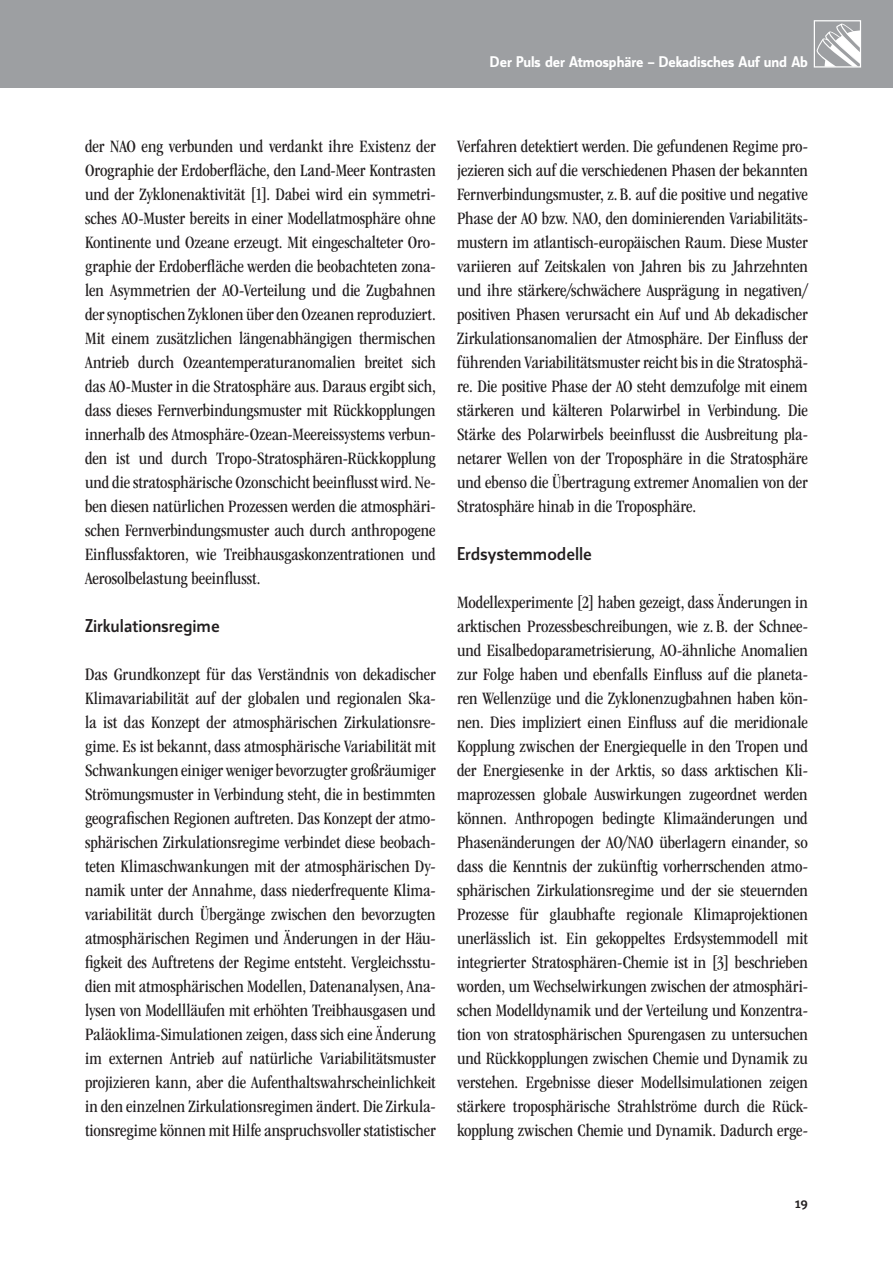
<style>
.page{position:relative;width:893px;height:1263px;background:#fff}
.page>*{position:absolute;margin:0;border:0;box-sizing:border-box;transform-origin:0 0}
.t1{font:condensed 18px/24px "ITC Garamond Std";letter-spacing:-.005em;color:#231f20;text-align:justify}
.t2{font:500 18px "Manual Sans";color:#231f20}
.t3{font:700 15px "Manual Sans";color:#fff}
.Fußnotentext{font:500 15px "Manual Sans";color:#231f20}
</style>
<div class="page">
<div style="left:0;top:0;width:893px;height:87px;background:#9d9fa2"></div>
<svg style="left:816px;top:23px;width:43px;height:43px"></svg>
<div style="left:814px;top:20px;width:47px;height:48px;border:1px solid #fff"></div>
<p class="t3" style="left:490px;top:54px;width:319px">Der Puls der Atmosphäre – Dekadisches Auf und Ab</p>
<p class="t1" style="left:85px;top:134px;width:352px">der NAO eng verbunden und verdankt ihre Existenz der Orographie der Erdoberfläche, den Land-Meer Kontrasten und der Zyklonenaktivität [1]. Dabei wird ein symmetri&shy;sches AO-Muster bereits in einer Modellatmosphäre ohne Kontinente und Ozeane erzeugt. Mit eingeschalteter Oro&shy;graphie der Erdoberfläche werden die beobachteten zona&shy;len Asymmetrien der AO-Verteilung und die Zugbahnen der synoptischen Zyklonen über den Ozeanen reproduziert.<br>Mit einem zusätzlichen längenabhängigen thermischen Antrieb durch Ozeantemperaturanomalien breitet sich das AO-Muster in die Stratosphäre aus. Daraus ergibt sich, dass dieses Fernverbindungsmuster mit Rückkopplungen innerhalb des Atmosphäre-Ozean-Meereissystems verbun&shy;den ist und durch Tropo-Stratosphären-Rückkopplung und die stratosphärische Ozonschicht beeinflusst wird. Ne&shy;ben diesen natürlichen Prozessen werden die atmosphäri&shy;schen Fernverbindungsmuster auch durch anthropogene Einflussfaktoren, wie Treibhausgaskonzentrationen und Aerosolbelastung beeinflusst.</p>
<p class="t2" style="left:85px;top:615px;width:136px">Zirkulationsregime</p>
<p class="t1" style="left:85px;top:662px;width:352px">Das Grundkonzept für das Verständnis von dekadischer Klimavariabilität auf der globalen und regionalen Ska&shy;la ist das Konzept der atmosphärischen Zirkulationsre&shy;gime. Es ist bekannt, dass atmosphärische Variabilität mit Schwankungen einiger weniger bevorzugter großräumiger Strömungsmuster in Verbindung steht, die in bestimmten geografischen Regionen auftreten. Das Konzept der atmo&shy;sphärischen Zirkulationsregime verbindet diese beobach&shy;teten Klimaschwankungen mit der atmosphärischen Dy&shy;namik unter der Annahme, dass niederfrequente Klima&shy;variabilität durch Übergänge zwischen den bevorzugten atmosphärischen Regimen und Änderungen in der Häu&shy;figkeit des Auftretens der Regime entsteht. Vergleichsstu&shy;dien mit atmosphärischen Modellen, Datenanalysen, Ana&shy;lysen von Modellläufen mit erhöhten Treibhausgasen und Paläoklima-Simulationen zeigen, dass sich eine Änderung im externen Antrieb auf natürliche Variabilitätsmuster projizieren kann, aber die Aufenthaltswahrscheinlichkeit in den einzelnen Zirkulationsregimen ändert. Die Zirkula&shy;tionsregime können mit Hilfe anspruchsvoller statistischer</p>
<p class="t1" style="left:457px;top:134px;width:352px">Verfahren detektiert werden. Die gefundenen Regime pro&shy;jezieren sich auf die verschiedenen Phasen der bekannten Fernverbindungsmuster, z. B. auf die positive und negative Phase der AO bzw. NAO, den dominierenden Variabilitäts&shy;mustern im atlantisch-europäischen Raum. Diese Muster variieren auf Zeitskalen von Jahren bis zu Jahrzehnten und ihre stärkere/schwächere Ausprägung in negativen/ positiven Phasen verursacht ein Auf und Ab dekadischer Zirkulationsanomalien der Atmosphäre. Der Einfluss der führenden Variabilitätsmuster reicht bis in die Stratosphä&shy;re. Die positive Phase der AO steht demzufolge mit einem stärkeren und kälteren Polarwirbel in Verbindung. Die Stärke des Polarwirbels beeinflusst die Ausbreitung pla&shy;netarer Wellen von der Troposphäre in die Stratosphäre und ebenso die Übertragung extremer Anomalien von der Stratosphäre hinab in die Troposphäre.</p>
<p class="t2" style="left:457px;top:543px;width:136px">Erdsystemmodelle</p>
<p class="t1" style="left:457px;top:590px;width:352px">Modellexperimente [2] haben gezeigt, dass Änderungen in arktischen Prozessbeschreibungen, wie z. B. der Schnee&shy;und Eisalbedoparametrisierung, AO-ähnliche Anomalien zur Folge haben und ebenfalls Einfluss auf die planeta&shy;ren Wellenzüge und die Zyklonenzugbahnen haben kön&shy;nen. Dies impliziert einen Einfluss auf die meridionale Kopplung zwischen der Energiequelle in den Tropen und der Energiesenke in der Arktis, so dass arktischen Kli&shy;maprozessen globale Auswirkungen zugeordnet werden können. Anthropogen bedingte Klimaänderungen und Phasenänderungen der AO/NAO überlagern einander, so dass die Kenntnis der zukünftig vorherrschenden atmo&shy;sphärischen Zirkulationsregime und der sie steuernden Prozesse für glaubhafte regionale Klimaprojektionen unerlässlich ist. Ein gekoppeltes Erdsystemmodell mit integrierter Stratosphären-Chemie ist in [3] beschrieben worden, um Wechselwirkungen zwischen der atmosphäri&shy;schen Modelldynamik und der Verteilung und Konzentra&shy;tion von stratosphärischen Spurengasen zu untersuchen und Rückkopplungen zwischen Chemie und Dynamik zu verstehen. Ergebnisse dieser Modellsimulationen zeigen stärkere troposphärische Strahlströme durch die Rück&shy;kopplung zwischen Chemie und Dynamik. Dadurch erge-</p>
<p class="Fußnotentext" style="left:795px;top:1194px;width:14px">19</p>
</div>
